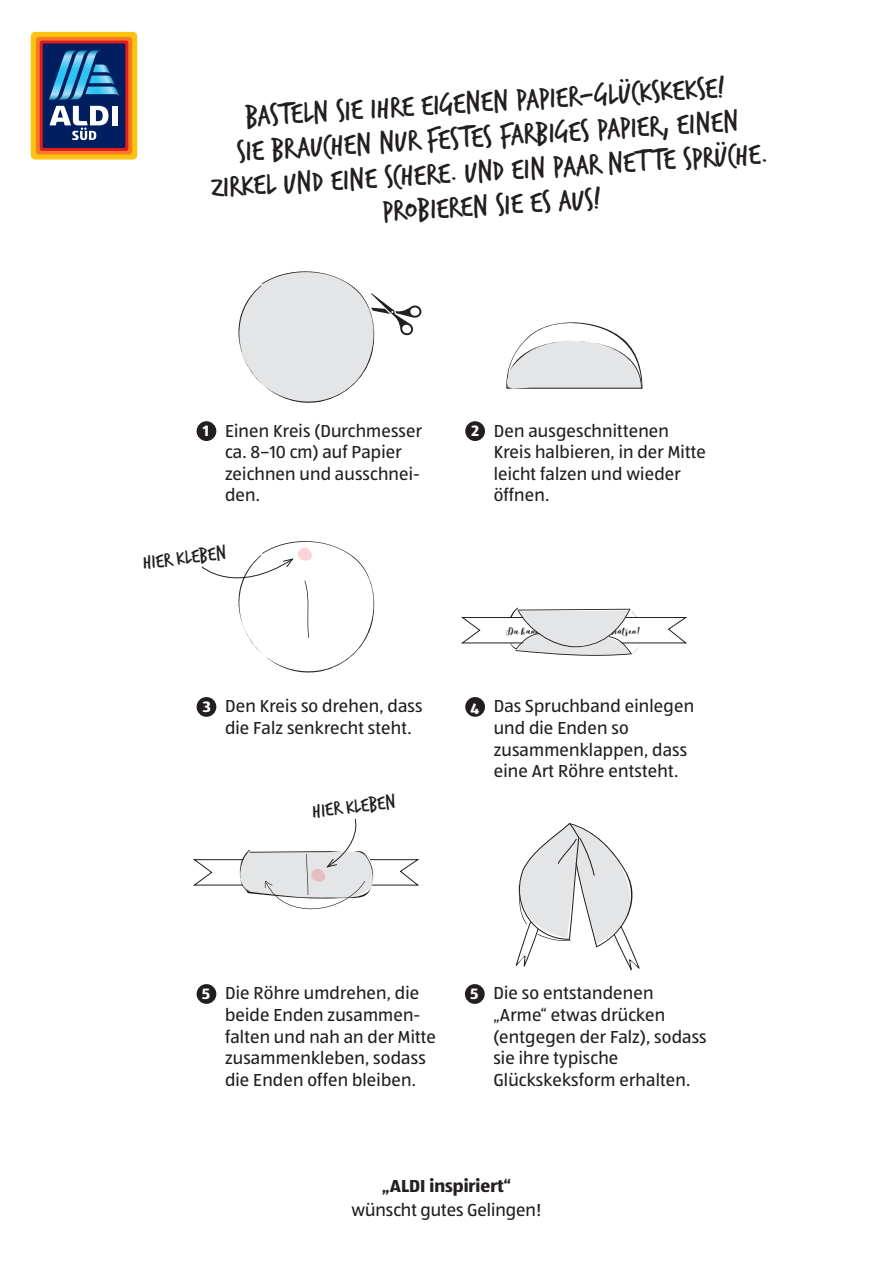
<style>
.page{position:relative;width:893px;height:1263px;background:#fff}
.page>*{position:absolute;margin:0;border:0;box-sizing:border-box;transform-origin:0 0}
.Ai_Handschrift{font:31.5px/34.5px "Trash Hand";color:#231f20;text-align:center}
.Ai_Handschrift-2{font:21px "Trash Hand";color:#231f20}
.Ai_Subheadline_15pt{font:18px/21.6px "ALDISUEDOT";letter-spacing:.01em;color:#231f20}
.t1{font:700 18px "ALDISUEDOT";color:#231f20}
.t2{font:700 15.6px "ALDISUEDOT";color:#fff}
</style>
<div class="page">
<div style="left:31px;top:32px;width:106px;height:128px;background:#fec210;border-radius:4px"></div>
<svg style="left:36px;top:37px;width:96px;height:118px;background:#f37820"></svg>
<svg style="left:40px;top:41px;width:88px;height:110px"></svg>
<div style="left:43px;top:43px;width:82px;height:105px;background:#011e5f;border-radius:2px"></div>
<div style="left:112px;top:106px;width:6px;height:19px;background:#fff"></div>
<svg style="left:49px;top:106px;width:59px;height:34px"></svg>
<svg style="left:49px;top:51px;width:70px;height:49px"></svg>
<svg style="left:506px;top:322px;width:137px;height:67px"></svg>
<svg style="left:462px;top:607px;width:224px;height:49px"></svg>
<svg style="left:515px;top:823px;width:125px;height:147px"></svg>
<div style="left:197px;top:421px;width:19px;height:20px;background:#231f20;border-radius:50%"></div>
<div style="left:465px;top:421px;width:20px;height:20px;background:#231f20;border-radius:50%"></div>
<div style="left:197px;top:697px;width:19px;height:20px;background:#231f20;border-radius:50%"></div>
<div style="left:465px;top:697px;width:20px;height:20px;background:#231f20;border-radius:50%"></div>
<div style="left:197px;top:984px;width:19px;height:20px;background:#231f20;border-radius:50%"></div>
<div style="left:465px;top:984px;width:20px;height:20px;background:#231f20;border-radius:50%"></div>
<svg style="left:238px;top:271px;width:184px;height:132px"></svg>
<svg style="left:201px;top:541px;width:174px;height:132px"></svg>
<svg style="left:194px;top:818px;width:224px;height:92px"></svg>
<p class="Ai_Handschrift" style="left:207px;top:100px;width:558px;rotate:-3deg">Basteln SIe ihre eigenen Papier-Glückskekse!<br>Sie brauchen nur festes farbiges Papier, einen Zirkel und eine Schere. Und ein paar nette Sprüche.<br>Probieren Sie es aus!</p>
<p class="t2" style="left:203px;top:420px;width:8px">1</p>
<p class="Ai_Subheadline_15pt" style="left:225px;top:419px;width:199px">Einen Kreis (Durchmesser ca. 8–10 cm) auf Papier zeichnen und ausschnei&shy;den.</p>
<p class="t2" style="left:472px;top:420px;width:9px">2</p>
<p class="Ai_Subheadline_15pt" style="left:494px;top:419px;width:214px">Den ausgeschnittenen<br>Kreis halbieren, in der Mitte leicht falzen und wieder öffnen.</p>
<p class="Ai_Handschrift-2" style="left:142px;top:552px;width:85px;rotate:-7deg">hier kleben</p>
<p class="t2" style="left:203px;top:696px;width:10px">3</p>
<p class="Ai_Subheadline_15pt" style="left:225px;top:695px;width:199px">Den Kreis so drehen, dass die Falz senkrecht steht.</p>
<p class="t2" style="left:470px;top:698px;width:10px">4</p>
<p class="Ai_Subheadline_15pt" style="left:494px;top:695px;width:202px">Das Spruchband einlegen und die Enden so zusammenklappen, dass eine Art Röhre entsteht.</p>
<p class="Ai_Handschrift-2" style="left:311px;top:801px;width:85px;rotate:-7deg">hier kleben</p>
<p class="t2" style="left:202px;top:983px;width:10px">5</p>
<p class="Ai_Subheadline_15pt" style="left:225px;top:982px;width:213px">Die Röhre umdrehen, die beide Enden zusammen&shy;falten und nah an der Mitte zusammenkleben, sodass die Enden offen bleiben.</p>
<p class="t2" style="left:470px;top:983px;width:10px">5</p>
<p class="Ai_Subheadline_15pt" style="left:493px;top:982px;width:215px">Die so entstandenen „Arme“ etwas drücken (entgegen der Falz), sodass sie ihre typische<br>Glückskeksform erhalten.</p>
<p class="t1" style="left:382px;top:1173px;width:130px">„ALDI inspiriert“</p>
<p class="Ai_Subheadline_15pt" style="left:351px;top:1198px;width:192px">wünscht gutes Gelingen!</p>
</div>
